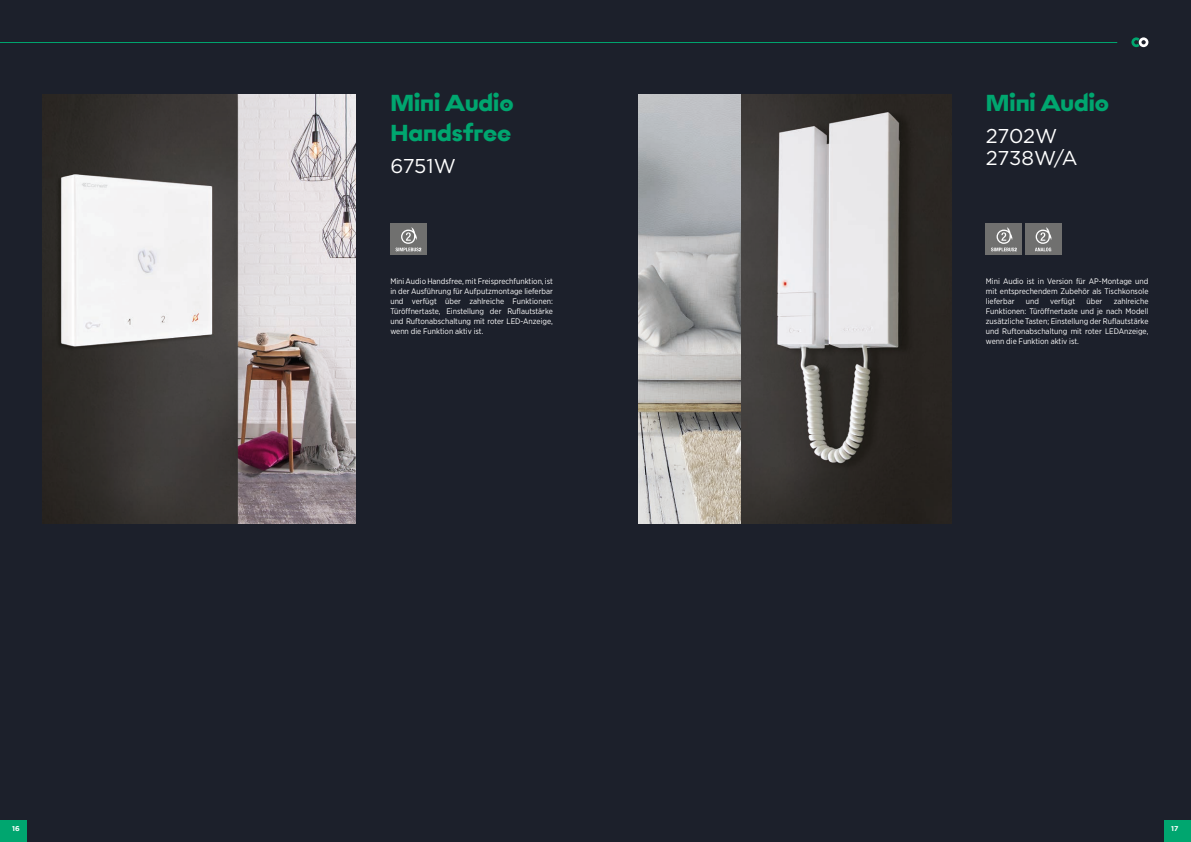
<style>
.page{position:relative;width:1191px;height:842px;background:#1c202b}
.page>*{position:absolute;margin:0;border:0;box-sizing:border-box;transform-origin:0 0}
.t1{font:700 23px/30px "Epillox";color:#00a66f}
.t2{font:20px "Gotham";letter-spacing:-.01em;color:#fff}
.CLS_Testo{font:8px/10px "Gotham Narrow";color:#fff;text-align:justify}
.t3{font:700 7px "Gotham";color:#fff}
</style>
<div class="page">
<svg style="left:1131px;top:37px;width:17px;height:10px"></svg>
<hr style="left:0;top:42px;width:1117px;height:1px;background:#00a66f">
<img style="left:257px;top:94px;width:98px;height:430px">
<img style="left:43px;top:94px;width:214px;height:430px">
<img style="left:638px;top:94px;width:104px;height:430px">
<img style="left:742px;top:94px;width:209px;height:430px">
<div style="left:390px;top:224px;width:36px;height:31px;background:#70706f"></div>
<svg style="left:395px;top:227px;width:26px;height:24px"></svg>
<div style="left:986px;top:224px;width:36px;height:31px;background:#70706f"></div>
<svg style="left:991px;top:227px;width:25px;height:24px"></svg>
<div style="left:1025px;top:224px;width:36px;height:31px;background:#70706f"></div>
<svg style="left:1035px;top:227px;width:16px;height:24px"></svg>
<div style="left:0;top:820px;width:26px;height:22px;background:#00a66f"></div>
<div style="left:1164px;top:820px;width:27px;height:22px;background:#00a66f"></div>
<p class="t1" style="left:390px;top:86px;width:125px">Mini Audio<br>Handsfree</p>
<p class="t2" style="left:390px;top:154px;width:67px">6751W</p>
<p class="t1" style="left:986px;top:86px;width:125px">Mini Audio</p>
<p class="t2" style="left:986px;top:124px;width:73px">2702W</p>
<p class="t2" style="left:986px;top:146px;width:93px">2738W/A</p>
<p class="CLS_Testo" style="left:390px;top:276px;width:164px">Mini Audio Handsfree, mit Freisprechfunktion, ist in der Ausführung für Aufputzmontage lieferbar und verfügt über zahlreiche Funktionen:<br>Türöffnertaste, Einstellung der Ruflautstärke und Ruftonabschaltung mit roter LED-Anzeige, wenn die Funktion aktiv ist.</p>
<p class="CLS_Testo" style="left:986px;top:276px;width:164px">Mini Audio ist in Version für AP-Montage und mit entsprechendem Zubehör als Tischkonsole lieferbar</p>
<p class="CLS_Testo" style="left:1025px;top:296px;width:15px">und</p>
<p class="CLS_Testo" style="left:1050px;top:296px;width:26px">verfügt</p>
<p class="CLS_Testo" style="left:1086px;top:296px;width:17px">über</p>
<p class="CLS_Testo" style="left:986px;top:296px;width:164px;text-indent:128px">zahlreiche Funktionen: Türöffnertaste und je nach Modell zusätzliche Tasten; Einstellung der Ruflautstärke und Ruftonabschaltung mit roter LEDAnzeige, wenn die Funktion aktiv ist.</p>
<p class="t3" style="left:12px;top:824px;width:9px">16</p>
<p class="t3" style="left:1171px;top:824px;width:9px">17</p>
</div>
